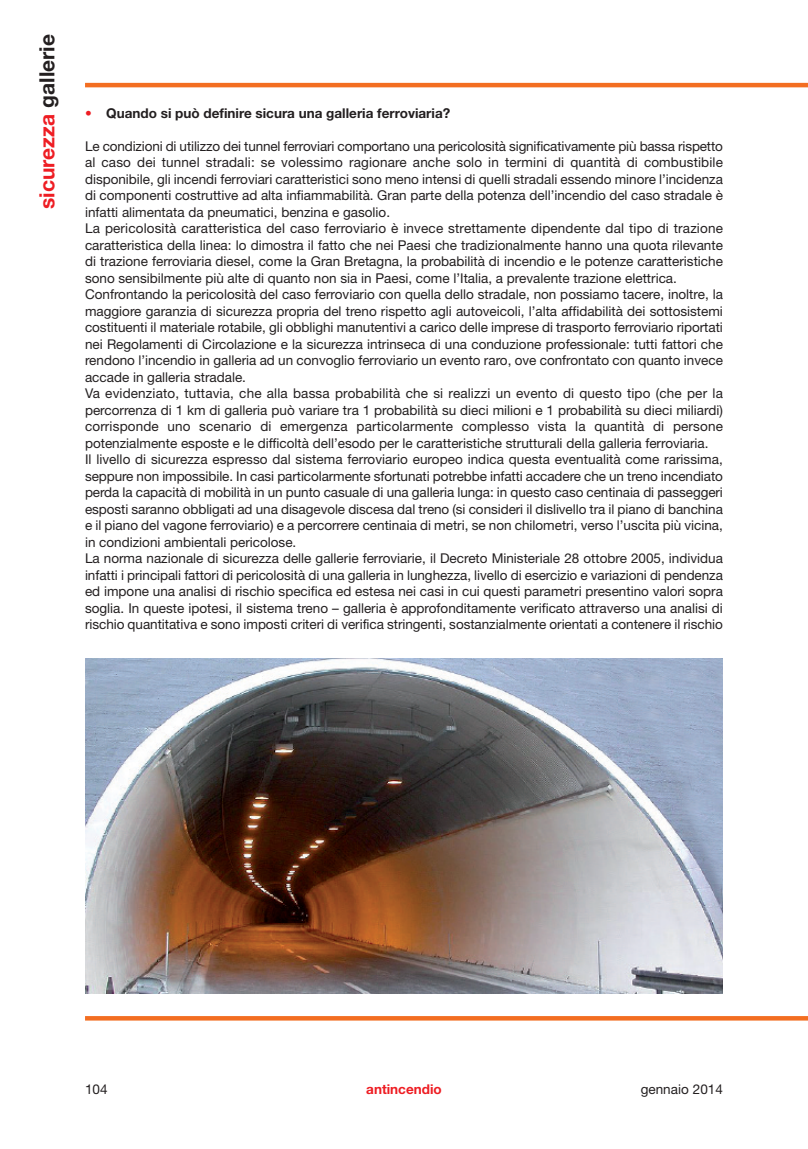
<style>
.page{position:relative;width:808px;height:1149px;background:#fff}
.page>*{position:absolute;margin:0;border:0;box-sizing:border-box;transform-origin:0 0}
.t1{font:700 21px "Helvetica Neue";color:#ee1d23}
.t2{font:13.5px/16.5px "Helvetica Neue";color:#231f20}
.t3{font:700 13.5px "Helvetica Neue";color:#231f20}
.t4{font:700 13.5px "Helvetica Neue";color:#ee1d23}
.s1{color:#231f20}
.s2{font-weight:400;color:#ee1d23}
</style>
<div class="page">
<img style="left:85px;top:658px;width:638px;height:335px">
<hr style="left:85px;top:83px;width:723px;height:4px;background:#f36e21">
<svg style="left:85px;top:1016px;width:723px;height:4px;background:#f37025"></svg>
<h1 class="t1" style="left:34px;top:209px;width:176px;rotate:-90deg">sicurezza <span class="s1">gallerie</span></h1>
<p class="t3" style="left:85px;top:104px;width:367px"><span class="s2">•</span> Quando si può definire sicura una galleria ferroviaria?</p>
<p class="t2" style="left:85px;top:137px;width:639px">Le condizioni di utilizzo dei tunnel ferroviari comportano una pericolosità significativamente più bassa rispetto al caso dei tunnel stradali: se volessimo ragionare anche solo in termini di quantità di combustibile disponibile, gli incendi ferroviari caratteristici sono meno intensi di quelli stradali essendo minore l’incidenza di componenti costruttive ad alta infiammabilità. Gran parte della potenza dell’incendio del caso stradale è infatti alimentata da pneumatici, benzina e gasolio.<br>La pericolosità caratteristica del caso ferroviario è invece strettamente dipendente dal tipo di trazione caratteristica della linea: lo dimostra il fatto che nei Paesi che tradizionalmente hanno una quota rilevante di trazione ferroviaria diesel, come la Gran Bretagna, la probabilità di incendio e le potenze caratteristiche sono sensibilmente più alte di quanto non sia in Paesi, come l’Italia, a prevalente trazione elettrica.<br>Confrontando la pericolosità del caso ferroviario con quella dello stradale, non possiamo tacere, inoltre, la maggiore garanzia di sicurezza propria del treno rispetto agli autoveicoli, l’alta affidabilità dei sottosistemi costituenti il materiale rotabile, gli obblighi manutentivi a carico delle imprese di trasporto ferroviario riportati nei Regolamenti di Circolazione e la sicurezza intrinseca di una conduzione professionale: tutti fattori che rendono l’incendio in galleria ad un convoglio ferroviario un evento raro, ove confrontato con quanto invece accade in galleria stradale.<br>Va evidenziato, tuttavia, che alla bassa probabilità che si realizzi un evento di questo tipo (che per la percorrenza di 1 km di galleria può variare tra 1 probabilità su dieci milioni e 1 probabilità su dieci miliardi) corrisponde uno scenario di emergenza particolarmente complesso vista la quantità di persone potenzialmente esposte e le difficoltà dell’esodo per le caratteristiche strutturali della galleria ferroviaria.<br>Il livello di sicurezza espresso dal sistema ferroviario europeo indica questa eventualità come rarissima, seppure non impossibile. In casi particolarmente sfortunati potrebbe infatti accadere che un treno incendiato perda la capacità di mobilità in un punto casuale di una galleria lunga: in questo caso centinaia di passeggeri esposti saranno obbligati ad una disagevole discesa dal treno (si consideri il dislivello tra il piano di banchina e il piano del vagone ferroviario) e a percorrere centinaia di metri, se non chilometri, verso l’uscita più vicina, in condizioni ambientali pericolose.<br>La norma nazionale di sicurezza delle gallerie ferroviarie, il Decreto Ministeriale 28 ottobre 2005, individua infatti i principali fattori di pericolosità di una galleria in lunghezza, livello di esercizio e variazioni di pendenza ed impone una analisi di rischio specifica ed estesa nei casi in cui questi parametri presentino valori sopra soglia. In queste ipotesi, il sistema treno – galleria è approfonditamente verificato attraverso una analisi di rischio quantitativa e sono imposti criteri di verifica stringenti, sostanzialmente orientati a contenere il rischio</p>
<p class="t2" style="left:85px;top:1080px;width:24px">104</p>
<p class="t4" style="left:366px;top:1080px;width:77px">antincendio</p>
<p class="t2" style="left:641px;top:1080px;width:84px">gennaio 2014</p>
</div>
